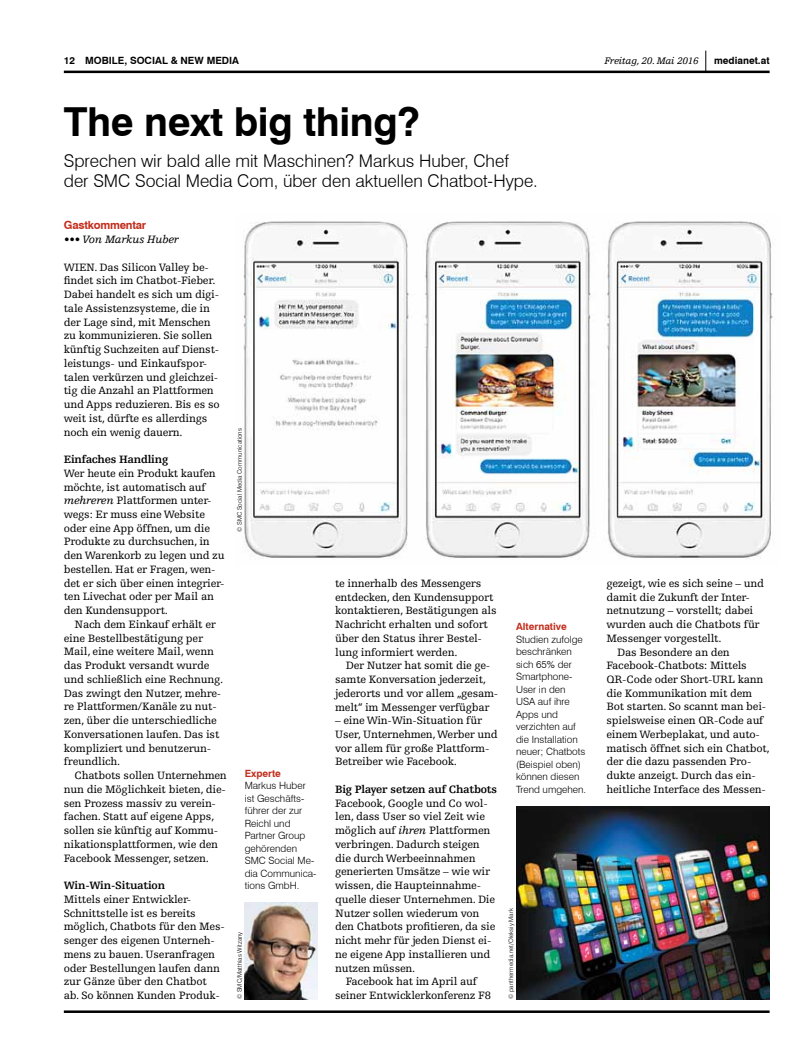
<style>
.page{position:relative;width:798px;height:1063px;background:#fff}
.page>*{position:absolute;margin:0;border:0;box-sizing:border-box;transform-origin:0 0}
.t1{font:700 40px "Swiss 721 BT";letter-spacing:-.01em;color:#000}
.t2{font:300 17.5px/20px "Swiss 721 BT";color:#000}
.t3{font:11.25px/13.8px "Egyptienne FLT Std";letter-spacing:-.02em;color:#000}
.t4{font:700 11.25px "Egyptienne FLT Std";letter-spacing:-.02em;color:#000}
.t5{font:italic 11.25px "Egyptienne FLT Std";letter-spacing:-.02em;color:#000}
.t6{font:700 11.25px "Swiss 721 BT";letter-spacing:-.02em;color:#c32d1c}
.t7{font:300 10px/12.5px "Swiss 721 BT";color:#000}
.t8{font:700 10px "Swiss 721 BT";color:#000}
.t9{font:700 10px "Swiss 721 BT";color:#c32d1c}
.t10{font:italic 10px "Egyptienne FLT Std";letter-spacing:-.02em;color:#000}
.t11{font:300 6.25px "Swiss 721 BT";color:#000}
.s1{font-style:italic}
</style>
<div class="page">
<svg style="left:705px;top:51px;width:1px;height:20px"></svg>
<hr style="left:64px;top:71px;width:705px;height:2px;background:#000">
<hr style="left:64px;top:1010px;width:705px;height:3px;background:#000">
<img style="left:243px;top:221px;width:530px;height:338px">
<img style="left:516px;top:807px;width:253px;height:192px">
<img style="left:244px;top:903px;width:73px;height:96px">
<p class="t8" style="left:64px;top:55px;width:173px">12 Mobile, social &amp; new media</p>
<p class="t10" style="left:604px;top:56px;width:96px">Freitag, 20. Mai 2016</p>
<h1 class="t1" style="left:64px;top:97px;width:357px">The next big thing?</h1>
<h2 class="t2" style="left:64px;top:150px;width:475px">Sprechen wir bald alle mit Maschinen? Markus Huber, Chef der SMC Social Media Com, über den aktuellen Chatbot-Hype.</h2>
<p class="t8" style="left:713px;top:55px;width:57px">medianet.at</p>
<p class="t6" style="left:64px;top:218px;width:84px">Gastkommentar</p>
<p class="t5" style="left:64px;top:233px;width:116px">••• Von Markus Huber</p>
<p class="t3" style="left:64px;top:260px;width:157px">WIEN. Das Silicon Valley be&shy;findet sich im Chatbot-Fieber.<br>Dabei handelt es sich um digi&shy;tale Assistenzsysteme, die in der Lage sind, mit Menschen zu kommunizieren. Sie sollen künftig Suchzeiten auf Dienst&shy;leistungs- und Einkaufspor&shy;talen verkürzen und gleichzei&shy;tig die Anzahl an Plattformen und Apps reduzieren. Bis es so weit ist, dürfte es allerdings noch ein wenig dauern.</p>
<p class="t4" style="left:64px;top:453px;width:106px">Einfaches Handling</p>
<p class="t3" style="left:64px;top:466px;width:162px">Wer heute ein Produkt kaufen möchte, ist automatisch auf <span class="s1">mehreren</span> Plattformen unter&shy;wegs: Er muss eine Website oder eine App öffnen, um die<br>Produkte zu durchsuchen, in den Warenkorb zu legen und zu bestellen. Hat er Fragen, wen&shy;det er sich über einen integrier&shy;ten Livechat oder per Mail an den Kundensupport.</p>
<p class="t3" style="left:64px;top:618px;width:161px;text-indent:11px">Nach dem Einkauf erhält er eine Bestellbestätigung per<br>Mail, eine weitere Mail, wenn das Produkt versandt wurde und schließlich eine Rechnung.<br>Das zwingt den Nutzer, mehre&shy;re Plattformen/Kanäle zu nut&shy;zen, über die unterschiedliche<br>Konversationen laufen. Das ist kompliziert und benutzerun&shy;freundlich.</p>
<p class="t3" style="left:64px;top:769px;width:164px;text-indent:11px">Chatbots sollen Unternehmen nun die Möglichkeit bieten, die&shy;sen Prozess massiv zu verein&shy;fachen. Statt auf eigene Apps, sollen sie künftig auf Kommu&shy;nikationsplattformen, wie den<br>Facebook Messenger, setzen.</p>
<p class="t4" style="left:64px;top:879px;width:103px">Win-Win-Situation</p>
<p class="t3" style="left:64px;top:893px;width:162px">Mittels einer Entwickler-<br>Schnittstelle ist es bereits möglich, Chatbots für den Mes&shy;senger des eigenen Unterneh&shy;mens zu bauen. Useranfragen oder Bestellungen laufen dann zur Gänze über den Chatbot ab. So können Kunden Produk-</p>
<p class="t11" style="left:236px;top:532px;width:105px;rotate:-90deg">© SMC Social Media Communications</p>
<p class="t9" style="left:244px;top:767px;width:38px">Experte</p>
<p class="t7" style="left:244px;top:779px;width:73px">Markus Huber ist Geschäfts&shy;führer der zur<br>Reichl und<br>Partner Group gehörenden<br>SMC Social Me&shy;dia Communica&shy;tions GmbH.</p>
<p class="t11" style="left:236px;top:999px;width:69px;rotate:-90deg">© SMC/Matthias Witzany</p>
<p class="t3" style="left:335px;top:576px;width:163px">te innerhalb des Messengers entdecken, den Kundensupport kontaktieren, Bestätigungen als<br>Nachricht erhalten und sofort über den Status ihrer Bestel&shy;lung informiert werden.</p>
<p class="t3" style="left:335px;top:659px;width:165px;text-indent:11px">Der Nutzer hat somit die ge&shy;samte Konversation jederzeit, jederorts und vor allem „gesam&shy;melt“ im Messenger verfügbar</p>
<p class="t3" style="left:335px;top:714px;width:164px">– eine Win-Win-Situation für<br>User, Unternehmen, Werber und vor allem für große Plattform-<br>Betreiber wie Facebook.</p>
<p class="t4" style="left:335px;top:783px;width:163px">Big Player setzen auf Chatbots</p>
<p class="t3" style="left:335px;top:796px;width:154px">Facebook, Google und Co wol-</p>
<p class="t3" style="left:335px;top:810px;width:151px">len, dass User so viel Zeit wie</p>
<p class="t3" style="left:335px;top:824px;width:156px">möglich auf <span class="s1">ihren</span> Plattformen</p>
<p class="t3" style="left:335px;top:838px;width:146px">verbringen. Dadurch steigen</p>
<p class="t3" style="left:335px;top:851px;width:142px">die durch Werbeeinnahmen</p>
<p class="t3" style="left:335px;top:865px;width:156px">generierten Umsätze – wie wir</p>
<p class="t3" style="left:335px;top:879px;width:147px">wissen, die Haupteinnahme-</p>
<p class="t3" style="left:335px;top:893px;width:161px">quelle dieser Unternehmen. Die</p>
<p class="t3" style="left:335px;top:906px;width:146px">Nutzer sollen wiederum von</p>
<p class="t3" style="left:335px;top:920px;width:162px">den Chatbots profitieren, da sie</p>
<p class="t3" style="left:335px;top:934px;width:158px">nicht mehr für jeden Dienst ei-</p>
<p class="t3" style="left:335px;top:948px;width:156px">ne eigene App installieren und</p>
<p class="t3" style="left:335px;top:961px;width:82px">nutzen müssen.</p>
<p class="t3" style="left:345px;top:975px;width:133px">Facebook hat im April auf</p>
<p class="t3" style="left:335px;top:989px;width:157px">seiner Entwicklerkonferenz F8</p>
<p class="t9" style="left:516px;top:621px;width:52px">Alternative</p>
<p class="t7" style="left:516px;top:633px;width:72px">Studien zufolge beschränken sich 65% der<br>Smartphone-<br>User in den<br>USA auf ihre<br>Apps und verzichten auf die Installation neuer; Chatbots (Beispiel oben) können diesen<br>Trend umgehen.</p>
<p class="t11" style="left:507px;top:999px;width:92px;rotate:-90deg">© panthermedia.net/Oleksiy Mark</p>
<p class="t3" style="left:606px;top:576px;width:159px">gezeigt, wie es sich seine – und</p>
<p class="t3" style="left:606px;top:590px;width:145px">damit die Zukunft der Inter-</p>
<p class="t3" style="left:606px;top:604px;width:148px">netnutzung – vorstellt; dabei</p>
<p class="t3" style="left:606px;top:618px;width:155px">wurden auch die Chatbots für</p>
<p class="t3" style="left:606px;top:631px;width:117px">Messenger vorgestellt.</p>
<p class="t3" style="left:617px;top:645px;width:114px">Das Besondere an den</p>
<p class="t3" style="left:606px;top:659px;width:142px">Facebook-Chatbots: Mittels</p>
<p class="t3" style="left:606px;top:673px;width:158px">QR-Code oder Short-URL kann</p>
<p class="t3" style="left:606px;top:686px;width:147px">die Kommunikation mit dem</p>
<p class="t3" style="left:606px;top:700px;width:161px">Bot starten. So scannt man bei-</p>
<p class="t3" style="left:606px;top:714px;width:159px">spielsweise einen QR-Code auf</p>
<p class="t3" style="left:606px;top:728px;width:155px">einem Werbeplakat, und auto-</p>
<p class="t3" style="left:606px;top:741px;width:165px">matisch öffnet sich ein Chatbot,</p>
<p class="t3" style="left:606px;top:755px;width:146px">der die dazu passenden Pro-</p>
<p class="t3" style="left:606px;top:769px;width:151px">dukte anzeigt. Durch das ein-</p>
<p class="t3" style="left:606px;top:783px;width:161px">heitliche Interface des Messen-</p>
</div>
